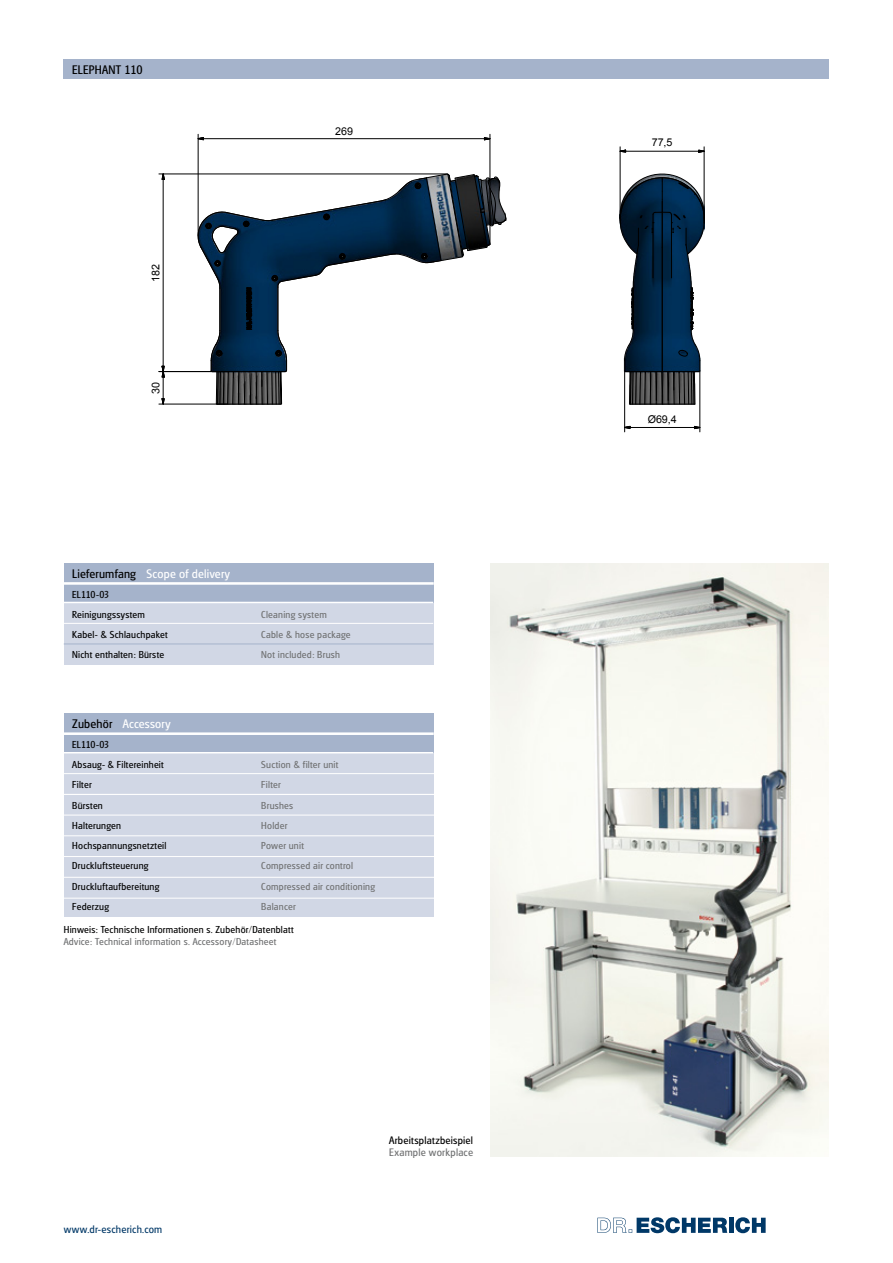
<style>
.page{position:relative;width:893px;height:1263px;background:#fff}
.page>*{position:absolute;margin:0;border:0;box-sizing:border-box;transform-origin:0 0}
.t1{font:12px "Glasgow Serial";letter-spacing:.02em;color:#fff}
.t2{font:12px "Glasgow Serial";letter-spacing:.015em;color:#000}
.t3{font:10.8px "Arial";letter-spacing:-.005em;color:#000}
.t4{font:10.5px "Glasgow Serial";letter-spacing:.02em;color:#003867}
.Bildunterschrift_dt{font:10.5px "Glasgow Serial";letter-spacing:.02em;color:#000}
.Bildunterschrift_dt-2{font:10.5px "Glasgow Serial";letter-spacing:.02em;color:#707172}
.Erklärungen_6_pt{font:9.75px/11.7px "Glasgow Serial";letter-spacing:.025em;color:#000}
.Erklärungen_6_pt-2{font:9.75px "Glasgow Serial";letter-spacing:.025em;color:#707172}
.s1{color:#000}
.s2{color:#707172}
</style>
<div class="page">
<svg style="left:597px;top:1217px;width:130px;height:16px"></svg>
<hr style="left:729px;top:1218px;width:4px;height:15px;background:#003867">
<svg style="left:735px;top:1217px;width:31px;height:16px"></svg>
<hr style="left:0;top:69px;width:1px;height:234px;background:#d1d7e5">
<div style="left:64px;top:60px;width:765px;height:19px;background:#a5b3cb"></div>
<svg style="left:158px;top:133px;width:349px;height:272px"></svg>
<svg style="left:162px;top:173px;width:3px;height:9px"></svg>
<hr style="left:163px;top:179px;width:1px;height:187px;background:#000">
<hr style="left:159px;top:174px;width:288px;height:1px;background:#000">
<svg style="left:162px;top:366px;width:3px;height:38px"></svg>
<hr style="left:159px;top:371px;width:69px;height:1px;background:#000">
<hr style="left:159px;top:404px;width:68px;height:1px;background:#000">
<svg style="left:197px;top:137px;width:7px;height:3px"></svg>
<svg style="left:484px;top:137px;width:6px;height:3px"></svg>
<hr style="left:203px;top:138px;width:281px;height:1px;background:#000">
<hr style="left:198px;top:134px;width:1px;height:101px;background:#000">
<hr style="left:490px;top:134px;width:1px;height:109px;background:#000">
<svg style="left:619px;top:146px;width:86px;height:287px"></svg>
<svg style="left:623px;top:426px;width:7px;height:3px"></svg>
<svg style="left:694px;top:426px;width:6px;height:3px"></svg>
<hr style="left:630px;top:427px;width:64px;height:1px;background:#000">
<hr style="left:624px;top:371px;width:1px;height:61px;background:#000">
<hr style="left:700px;top:371px;width:1px;height:61px;background:#000">
<svg style="left:619px;top:150px;width:7px;height:2px"></svg>
<hr style="left:626px;top:151px;width:73px;height:1px;background:#000">
<hr style="left:620px;top:147px;width:1px;height:68px;background:#000">
<hr style="left:704px;top:147px;width:1px;height:73px;background:#000">
<img style="left:491px;top:564px;width:338px;height:592px">
<div style="left:64px;top:726px;width:370px;height:191px;background:#d1d7e5"></div>
<div style="left:64px;top:575px;width:370px;height:90px;background:#d1d7e5"></div>
<div style="left:64px;top:714px;width:370px;height:19px;background:#a5b3cb"></div>
<div style="left:64px;top:563px;width:370px;height:20px;background:#a5b3cb"></div>
<div style="left:64px;top:733px;width:370px;height:20px;background:#a5b3cb"></div>
<div style="left:64px;top:583px;width:370px;height:19px;background:#a5b3cb"></div>
<hr style="left:64px;top:732px;width:370px;height:3px;background:#fff">
<hr style="left:64px;top:582px;width:370px;height:3px;background:#fff">
<hr style="left:64px;top:752px;width:369px;height:1px;background:#fff">
<hr style="left:64px;top:773px;width:370px;height:1px;background:#fff">
<hr style="left:64px;top:815px;width:370px;height:1px;background:#fff">
<hr style="left:64px;top:835px;width:370px;height:1px;background:#fff">
<hr style="left:64px;top:856px;width:370px;height:1px;background:#fff">
<hr style="left:64px;top:877px;width:370px;height:1px;background:#fff">
<hr style="left:64px;top:794px;width:370px;height:1px;background:#fff">
<hr style="left:64px;top:898px;width:370px;height:1px;background:#fff">
<hr style="left:64px;top:602px;width:369px;height:1px;background:#fff">
<hr style="left:64px;top:623px;width:369px;height:1px;background:#fff">
<hr style="left:64px;top:644px;width:369px;height:1px;background:#a5b3cb">
<p class="t2" style="left:72px;top:62px;width:72px">ELEPHANT 110</p>
<p class="t3" style="left:149px;top:282px;width:19px;rotate:-90deg">182</p>
<p class="t3" style="left:149px;top:394px;width:13px;rotate:-90deg">30</p>
<p class="t1" style="left:72px;top:566px;width:159px"><span class="s1">Lieferumfang</span> Scope of delivery</p>
<p class="t3" style="left:335px;top:124px;width:19px">269</p>
<p class="Erklärungen_6_pt" style="left:72px;top:588px;width:39px">EL110-03</p>
<p class="Erklärungen_6_pt" style="left:72px;top:609px;width:74px">Reinigungssystem</p>
<p class="Erklärungen_6_pt-2" style="left:261px;top:609px;width:67px">Cleaning system</p>
<p class="Erklärungen_6_pt" style="left:72px;top:629px;width:97px">Kabel- &amp; Schlauchpaket</p>
<p class="Erklärungen_6_pt-2" style="left:261px;top:629px;width:91px">Cable &amp; hose package</p>
<p class="Erklärungen_6_pt" style="left:72px;top:649px;width:93px">Nicht enthalten: Bürste</p>
<p class="Erklärungen_6_pt-2" style="left:261px;top:649px;width:80px">Not included: Brush</p>
<p class="t1" style="left:72px;top:716px;width:100px"><span class="s1">Zubehör</span> Accessory</p>
<p class="Erklärungen_6_pt" style="left:72px;top:739px;width:39px">EL110-03</p>
<p class="Erklärungen_6_pt" style="left:72px;top:759px;width:93px">Absaug- &amp; Filtereinheit</p>
<p class="Erklärungen_6_pt-2" style="left:261px;top:759px;width:79px">Suction &amp; filter unit</p>
<p class="Erklärungen_6_pt" style="left:72px;top:779px;width:21px">Filter</p>
<p class="Erklärungen_6_pt-2" style="left:261px;top:779px;width:21px">Filter</p>
<p class="Erklärungen_6_pt" style="left:72px;top:799px;width:32px">Bürsten</p>
<p class="Erklärungen_6_pt-2" style="left:261px;top:799px;width:33px">Brushes</p>
<p class="Erklärungen_6_pt" style="left:72px;top:819px;width:50px">Halterungen</p>
<p class="Erklärungen_6_pt-2" style="left:261px;top:819px;width:28px">Holder</p>
<p class="Erklärungen_6_pt" style="left:72px;top:840px;width:96px">Hochspannungsnetzteil</p>
<p class="Erklärungen_6_pt-2" style="left:261px;top:840px;width:44px">Power unit</p>
<p class="Erklärungen_6_pt" style="left:72px;top:860px;width:78px">Druckluftsteuerung</p>
<p class="Erklärungen_6_pt-2" style="left:261px;top:860px;width:93px">Compressed air control</p>
<p class="Erklärungen_6_pt" style="left:72px;top:880px;width:89px">Druckluftaufbereitung</p>
<p class="Erklärungen_6_pt-2" style="left:261px;top:880px;width:115px">Compressed air conditioning</p>
<p class="Erklärungen_6_pt" style="left:72px;top:900px;width:38px">Federzug</p>
<p class="Erklärungen_6_pt-2" style="left:261px;top:900px;width:36px">Balancer</p>
<p class="Erklärungen_6_pt" style="left:64px;top:923px;width:231px">Hinweis: Technische Informationen s. Zubehör/Datenblatt<br><span class="s2">Advice: Technical information s. Accessory/Datasheet</span></p>
<p class="t4" style="left:64px;top:1223px;width:100px">www.dr-escherich.com</p>
<p class="Bildunterschrift_dt" style="left:389px;top:1133px;width:85px">Arbeitsplatzbeispiel</p>
<p class="Bildunterschrift_dt-2" style="left:389px;top:1146px;width:85px">Example workplace</p>
<p class="t3" style="left:652px;top:135px;width:22px">77,5</p>
<p class="t3" style="left:648px;top:412px;width:30px">Ø69,4</p>
</div>
